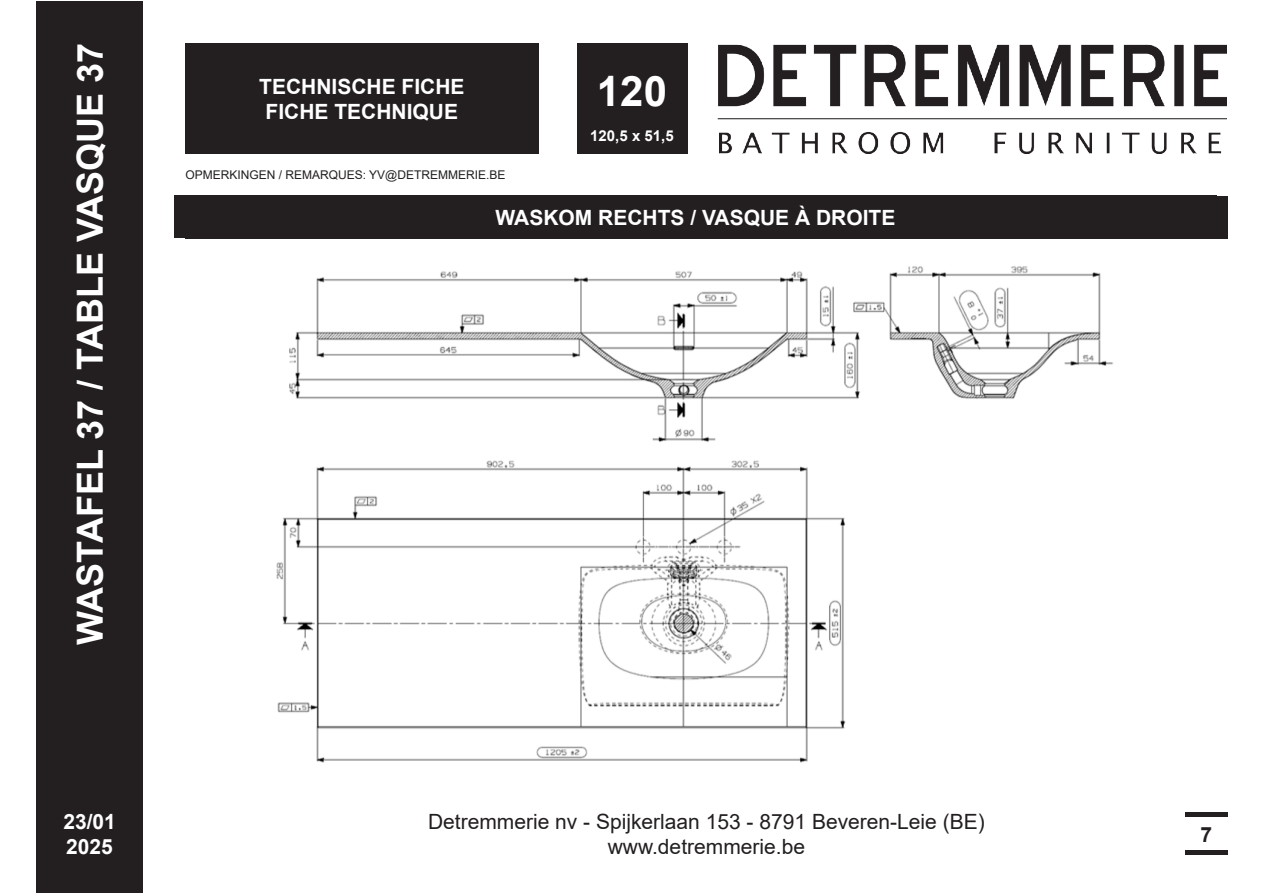
<style>
.page{position:relative;width:1263px;height:893px;background:#fff}
.page>*{position:absolute;margin:0;border:0;box-sizing:border-box;transform-origin:0 0}
.t1{font:700 42px "Arial";color:#fff}
.t2{font:700 36px "Arial";color:#fff}
.t3{font:21px/25.2px "Arial";color:#231f20;text-align:center}
.t4{font:700 21px/25.2px "Arial";color:#fff}
.t5{font:700 21px "Arial";color:#231f20}
.t6{font:700 15px "Arial";color:#fff}
.t7{font:12px "Arial";color:#231f20}
</style>
<div class="page">
<div style="left:36px;top:1px;width:107px;height:892px;background:#231f20"></div>
<img style="left:718px;top:44px;width:509px;height:110px">
<div style="left:185px;top:196px;width:1042px;height:43px;background:#231f20"></div>
<hr style="left:1185px;top:813px;width:42px;height:4px;background:#231f20">
<hr style="left:1185px;top:851px;width:42px;height:4px;background:#231f20">
<div style="left:185px;top:43px;width:353px;height:111px;background:#231f20"></div>
<div style="left:174px;top:196px;width:1042px;height:42px;background:#231f20"></div>
<div style="left:577px;top:43px;width:110px;height:111px;background:#231f20"></div>
<img style="left:276px;top:266px;width:837px;height:497px">
<h2 class="t2" style="left:65px;top:644px;width:603px;rotate:-90deg">WASTAFEL 37 / TABLE VASQUE 37</h2>
<p class="t4" style="left:259px;top:74px;width:207px;text-align:center">TECHNISCHE FICHE<br>FICHE TECHNIQUE</p>
<p class="t7" style="left:185px;top:167px;width:322px">OPMERKINGEN / REMARQUES: YV@DETREMMERIE.BE</p>
<p class="t1" style="left:597px;top:62px;width:72px">120</p>
<p class="t6" style="left:590px;top:126px;width:85px">120,5 x 51,5</p>
<p class="t4" style="left:495px;top:205px;width:401px">WASKOM RECHTS / VASQUE À DROITE</p>
<p class="t4" style="left:63px;top:809px;width:54px">23/01<br>2025</p>
<p class="t3" style="left:428px;top:809px;width:558px">Detremmerie nv - Spijkerlaan 153 - 8791 Beveren-Leie (BE) www.detremmerie.be</p>
<p class="t5" style="left:1200px;top:819px;width:13px">7</p>
</div>
